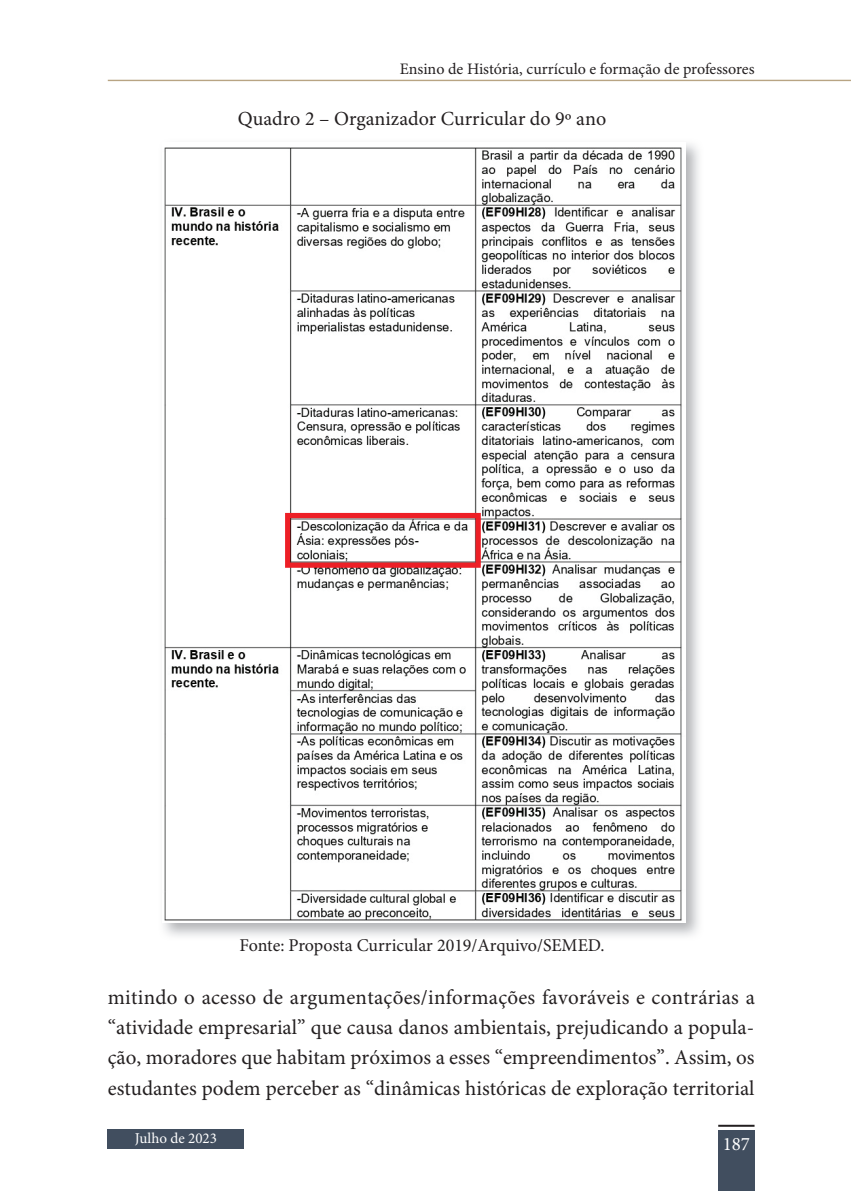
<style>
.page{position:relative;width:851px;height:1191px;background:#fff}
.page>*{position:absolute;margin:0;border:0;box-sizing:border-box;transform-origin:0 0}
.t1{font:21px/30.4px "Minion Pro";color:#231f20;text-align:justify}
.t2{font:20px "Minion Pro";color:#231f20}
.t3{font:19px "Minion Pro";color:#fff}
.t4{font:18px "Minion Pro";color:#231f20}
.t5{font:16px "Minion Pro";color:#231f20}
.t6{font:15px "Minion Pro";color:#fff}
</style>
<div class="page">
<div style="left:108px;top:1129px;width:136px;height:20px;background:#414e5f"></div>
<hr style="left:108px;top:80px;width:742px;height:1px;background:#b8a483">
<div style="left:718px;top:1130px;width:36px;height:61px;background:#414e5f"></div>
<hr style="left:718px;top:1124px;width:36px;height:2px;background:#231f20">
<img style="left:164px;top:147px;width:519px;height:774px">
<p class="t5" style="left:399px;top:59px;width:356px">Ensino de História, currículo e formação de professores</p>
<p class="t2" style="left:238px;top:107px;width:370px">Quadro 2 – Organizador Curricular do 9º ano</p>
<p class="t4" style="left:239px;top:934px;width:366px">Fonte: Proposta Curricular 2019/Arquivo/SEMED.</p>
<p class="t1" style="left:108px;top:982px;width:648px">mitindo o acesso de argumentações/informações favoráveis e contrárias a “atividade empresarial” que causa danos ambientais, prejudicando a popula&shy;ção, moradores que habitam próximos a esses “empreendimentos”. Assim, os estudantes podem perceber as “dinâmicas históricas de exploração territorial</p>
<p class="t6" style="left:135px;top:1129px;width:84px">Julho de 2023</p>
<p class="t3" style="left:722px;top:1132px;width:29px">187</p>
</div>
